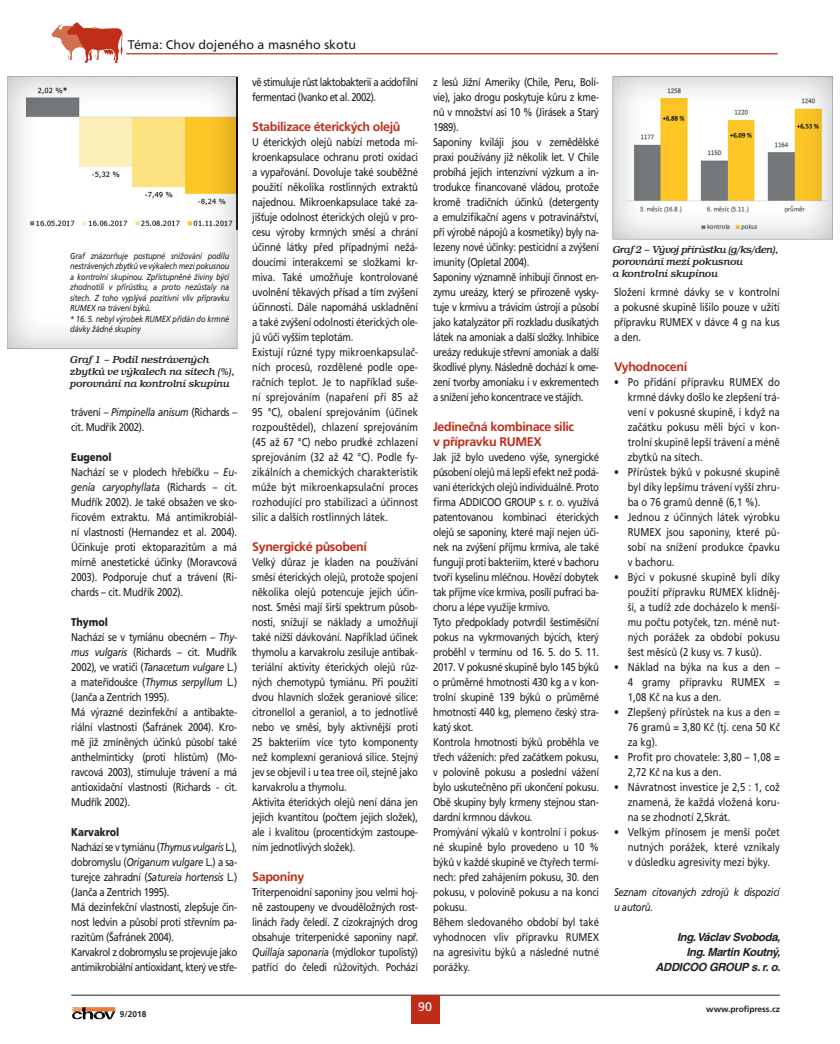
<style>
.page{position:relative;width:840px;height:1044px;background:#fff}
.page>*{position:absolute;margin:0;border:0;box-sizing:border-box;transform-origin:0 0}
.t1{font:700 12.5px/15px "Frutiger CE";letter-spacing:-.03em;color:#bf2d19}
.t2{font:12.5px "Frutiger CE";color:#231f20}
.t3{font:12.5px "Frutiger CE";color:#fff}
.t4{font:11.25px/15px "Frutiger CE";letter-spacing:-.02em;color:#231f20;text-align:justify;scale:.85 1}
.t5{font:11.25px/15px "Frutiger CE";letter-spacing:-.05em;color:#231f20;scale:.85 1}
.t6{font:italic 700 11.25px/15px "Helvetica CE";letter-spacing:-.03em;color:#231f20;text-align:right}
.t7{font:11.25px/15px "Frutiger CE";color:#231f20;scale:.85 1}
.t8{font:italic 11.25px/15px "Frutiger CE";letter-spacing:-.03em;color:#231f20;scale:.85 1}
.t9{font:italic 500 10.38px/11.9px "Bookman Itc TEE";color:#231f20}
.t10{font:italic 8.75px/10.5px "Frutiger CE";letter-spacing:-.02em;color:#231f20;scale:.85 1}
.t11{font:700 8.38px "Frutiger CE";color:#231f20}
.s1{font-style:italic}
.s2{font-weight:900}
</style>
<div class="page">
<img style="left:78px;top:1007px;width:37px;height:12px">
<hr style="left:71px;top:995px;width:709px;height:1px;background:#231f20">
<div style="left:411px;top:995px;width:28px;height:28px;background:#bf2d19"></div>
<hr style="left:126px;top:53px;width:652px;height:1px;background:#bf2d19">
<img style="left:52px;top:25px;width:15px;height:25px">
<img style="left:67px;top:22px;width:56px;height:41px">
<img style="left:613px;top:76px;width:220px;height:163px">
<img style="left:621px;top:76px;width:212px;height:157px">
<img style="left:8px;top:76px;width:229px;height:273px">
<img style="left:26px;top:77px;width:212px;height:153px">
<p class="t2" style="left:128px;top:40px;width:230px">Téma: Chov dojeného a masného skotu</p>
<p class="t10" style="left:70px;top:251px;width:189px">Graf znázorňuje postupné snižování podílu nestrávených zbytků ve výkalech mezi pokusnou a kontrolní skupinou. Zpřístupněné živiny býci zhodnotili v přírůstku, a proto nezůstaly na sítech. Z toho vyplývá pozitivní vliv přípravku RUMEX na trávení býků.<br>* 16. 5. nebyl výrobek RUMEX přidán do krmné dávky žádné skupiny</p>
<p class="t9" style="left:70px;top:354px;width:167px">Graf 1 – Podíl nestrávených zbytků ve výkalech na sítech (%), porovnání na kontrolní skupinu</p>
<p class="t4" style="left:71px;top:405px;width:197px">trávení – <span class="s1">Pimpinella anisum</span> (Richards – cit. Mudřík 2002).</p>
<p class="t4" style="left:71px;top:450px;width:197px;text-align:left"><span class="s2">Eugenol<br></span>Nachází se v plodech hřebíčku – <span class="s1">Eu&shy;genia caryophyllata</span> (Richards – cit.<br>Mudřík 2002). Je také obsažen ve sko&shy;řicovém extraktu. Má antimikrobiál&shy;ní vlastnosti (Hernandez et al. 2004).<br>Účinkuje proti ektoparazitům a má mírně anestetické účinky (Moravcová<br>2003). Podporuje chuť a trávení (Ri&shy;chards – cit. Mudřík 2002).</p>
<p class="t4" style="left:71px;top:615px;width:197px;text-align:left"><span class="s2">Thymol<br></span>Nachází se v tymiánu obecném – <span class="s1">Thy&shy;mus vulgaris</span> (Richards – cit. Mudřík<br>2002), ve vratiči (<span class="s1">Tanacetum vulgare</span> L.) a mateřídoušce (<span class="s1">Thymus serpyllum</span> L.) (Janča a Zentrich 1995).<br>Má výrazné dezinfekční a antibakte&shy;riální vlastnosti (Šafránek 2004). Kro&shy;mě již zmíněných účinků působí také anthelminticky (proti hlístům) (Mo&shy;ravcová 2003), stimuluje trávení a má antioxidační vlastnosti (Richards - cit.<br>Mudřík 2002).</p>
<p class="t4" style="left:71px;top:825px;width:197px;text-align:left"><span class="s2">Karvakrol<br></span>Nachází se v tymiánu (<span class="s1">Thymus vulgaris</span> L.), dobromyslu (<span class="s1">Origanum vulgare</span> L.) a sa&shy;turejce zahradní (<span class="s1">Satureia hortensis</span> L.) (Janča a Zentrich 1995).<br>Má dezinfekční vlastnosti, zlepšuje čin&shy;nost ledvin a působí proti střevním pa&shy;razitům (Šafránek 2004).<br>Karvakrol z dobromyslu se projevuje jako antimikrobiální antioxidant, který ve stře-</p>
<p class="t5" style="left:252px;top:75px;width:197px">vě stimuluje růst laktobakterií a acidofilní fermentaci (Ivanko et al. 2002).</p>
<p class="t1" style="left:252px;top:120px;width:150px">Stabilizace éterických olejů</p>
<p class="t4" style="left:252px;top:135px;width:197px;text-align:left">U éterických olejů nabízí metoda mi&shy;kroenkapsulace ochranu proti oxidaci a vypařování. Dovoluje také souběžné použití několika rostlinných extraktů najednou. Mikroenkapsulace také za&shy;jišťuje odolnost éterických olejů v pro&shy;cesu výroby krmných směsí a chrání účinné látky před případnými nežá&shy;doucími interakcemi se složkami kr&shy;miva. Také umožňuje kontrolované uvolnění těkavých přísad a tím zvýšení účinnosti. Dále napomáhá uskladnění a také zvýšení odolnosti éterických ole&shy;jů vůči vyšším teplotám.<br>Existují různé typy mikroenkapsulač&shy;ních procesů, rozdělené podle ope&shy;račních teplot. Je to například suše&shy;ní sprejováním (napaření při 85 až 95 °C), obalení sprejováním (účinek rozpouštědel), chlazení sprejováním (45 až 67 °C) nebo prudké zchlazení sprejováním (32 až 42 °C). Podle fy&shy;zikálních a chemických charakteristik může být mikroenkapsulační proces rozhodující pro stabilizaci a účinnost silic a dalších rostlinných látek.</p>
<p class="t1" style="left:252px;top:540px;width:116px">Synergické působení</p>
<p class="t4" style="left:252px;top:555px;width:197px;text-align:left">Velký důraz je kladen na používání směsí éterických olejů, protože spojení několika olejů potencuje jejich účin&shy;nost. Směsi mají širší spektrum působ&shy;nosti, snižují se náklady a umožňují také nižší dávkování. Například účinek thymolu a karvakrolu zesiluje antibak&shy;teriální aktivity éterických olejů růz&shy;ných chemotypů tymiánu. Při použití dvou hlavních složek geraniové silice: citronellol a geraniol, a to jednotlivě nebo ve směsi, byly aktivnější proti 25 bakteriím více tyto komponenty než komplexní geraniová silice. Stejný jev se objevil i u tea tree oil, stejně jako karvakrolu a thymolu.<br>Aktivita éterických olejů není dána jen jejich kvantitou (počtem jejich složek), ale i kvalitou (procentickým zastoupe&shy;ním jednotlivých složek).</p>
<p class="t1" style="left:252px;top:870px;width:54px">Saponiny</p>
<p class="t4" style="left:252px;top:885px;width:197px">Triterpenoidní saponiny jsou velmi hoj&shy;ně zastoupeny ve dvouděložných rost&shy;linách řady čeledí. Z cizokrajných drog obsahuje triterpenické saponiny např.<br><span class="s1">Quillaja saponaria</span> (mýdlokor tupolistý) patřící do čeledi růžovitých. Pochází</p>
<p class="t4" style="left:433px;top:75px;width:197px;text-align:left">z lesů Jižní Ameriky (Chile, Peru, Bolí&shy;vie), jako drogu poskytuje kůru z kme&shy;nů v množství asi 10 % (Jirásek a Starý 1989).<br>Saponiny kviláji jsou v zemědělské praxi používány již několik let. V Chile probíhá jejich intenzívní výzkum a in&shy;trodukce financované vládou, protože kromě tradičních účinků (detergenty a emulzifikační agens v potravinářství, při výrobě nápojů a kosmetiky) byly na&shy;lezeny nové účinky: pesticidní a zvýšení imunity (Opletal 2004).<br>Saponiny významně inhibují činnost en&shy;zymu ureázy, který se přirozeně vysky&shy;tuje v krmivu a trávicím ústrojí a působí jako katalyzátor při rozkladu dusíkatých látek na amoniak a další složky. Inhibice ureázy redukuje střevní amoniak a další škodlivé plyny. Následně dochází k ome&shy;zení tvorby amoniaku i v exkrementech a snížení jeho koncentrace ve stájích.</p>
<p class="t1" style="left:433px;top:420px;width:143px">Jedinečná kombinace silic v přípravku RUMEX</p>
<p class="t4" style="left:433px;top:450px;width:197px;text-align:left">Jak již bylo uvedeno výše, synergické působení olejů má lepší efekt než podá&shy;vaní éterických olejů individuálně. Proto firma ADDICOO GROUP s. r. o. využívá patentovanou kombinaci éterických olejů se saponiny, které mají nejen úči&shy;nek na zvýšení příjmu krmiva, ale také fungují proti bakteriím, které v bachoru tvoří kyselinu mléčnou. Hovězí dobytek tak přijme více krmiva, posílí pufraci ba&shy;choru a lépe využije krmivo.<br>Tyto předpoklady potvrdil šestiměsíční pokus na vykrmovaných býcích, který proběhl v termínu od 16. 5. do 5. 11.<br>2017. V pokusné skupině bylo 145 býků o průměrné hmotnosti 430 kg a v kon&shy;trolní skupině 139 býků o průměrné hmotnosti 440 kg, plemeno český stra&shy;katý skot.<br>Kontrola hmotnosti býků proběhla ve třech váženích: před začátkem pokusu, v polovině pokusu a poslední vážení bylo uskutečněno při ukončení pokusu.<br>Obě skupiny byly krmeny stejnou stan&shy;dardní krmnou dávkou.<br>Promývání výkalů v kontrolní i pokus&shy;né skupině bylo provedeno u 10 % býků v každé skupině ve čtyřech termí&shy;nech: před zahájením pokusu, 30. den pokusu, v polovině pokusu a na konci pokusu.<br>Během sledovaného období byl také vyhodnocen vliv přípravku RUMEX na agresivitu býků a následné nutné porážky.</p>
<p class="t9" style="left:613px;top:245px;width:168px">Graf 2 – Vývoj přírůstku (g/ks/den), porovnání mezi pokusnou<br>a kontrolní skupinou</p>
<p class="t4" style="left:614px;top:285px;width:197px">Složení krmné dávky se v kontrolní a pokusné skupině lišilo pouze v užití přípravku RUMEX v dávce 4 g na kus a den.</p>
<p class="t1" style="left:614px;top:360px;width:75px">Vyhodnocení</p>
<p class="t4" style="left:628px;top:375px;width:181px;text-indent:-14px">• Po přidání přípravku RUMEX do krmné dávky došlo ke zlepšení trá&shy;vení v pokusné skupině, i když na začátku pokusu měli býci v kon&shy;trolní skupině lepší trávení a méně zbytků na sítech.</p>
<p class="t4" style="left:628px;top:465px;width:181px;text-indent:-14px">• Přírůstek býků v pokusné skupině byl díky lepšímu trávení vyšší zhru&shy;ba o 76 gramů denně (6,1 %).</p>
<p class="t4" style="left:628px;top:510px;width:181px;text-indent:-14px">• Jednou z účinných látek výrobku RUMEX jsou saponiny, které pů&shy;sobí na snížení produkce čpavku v bachoru.</p>
<p class="t4" style="left:628px;top:570px;width:181px;text-indent:-14px">• Býci v pokusné skupině byli díky použití přípravku RUMEX klidněj&shy;ší, a tudíž zde docházelo k menší&shy;mu počtu potyček, tzn. méně nut&shy;ných porážek za období pokusu šest měsíců (2 kusy vs. 7 kusů).</p>
<p class="t4" style="left:628px;top:660px;width:181px;text-indent:-14px">• Náklad na býka na kus a den – 4 gramy přípravku RUMEX = 1,08 Kč na kus a den.</p>
<p class="t4" style="left:628px;top:705px;width:181px;text-indent:-14px">• Zlepšený přírůstek na kus a den = 76 gramů = 3,80 Kč (tj. cena 50 Kč za kg).</p>
<p class="t7" style="left:628px;top:750px;width:181px;text-indent:-14px">• Profit pro chovatele: 3,80 – 1,08 =<br>2,72 Kč na kus a den.</p>
<p class="t4" style="left:628px;top:780px;width:181px;text-indent:-14px">• Návratnost investice je 2,5 : 1, což znamená, že každá vložená koru&shy;na se zhodnotí 2,5krát.</p>
<p class="t4" style="left:628px;top:825px;width:181px;text-indent:-14px">• Velkým přínosem je menší počet nutných porážek, které vznikaly v důsledku agresivity mezi býky.</p>
<p class="t8" style="left:614px;top:885px;width:197px">Seznam citovaných zdrojů k dispozici u autorů.</p>
<p class="t6" style="left:656px;top:930px;width:126px">Ing. Václav Svoboda,<br>Ing. Martin Koutný,<br>ADDICOO GROUP s. r. o.</p>
<p class="t11" style="left:120px;top:1010px;width:28px">9/2018</p>
<p class="t3" style="left:418px;top:1001px;width:15px">90</p>
<p class="t11" style="left:706px;top:1005px;width:75px">www.profipress.cz</p>
</div>
